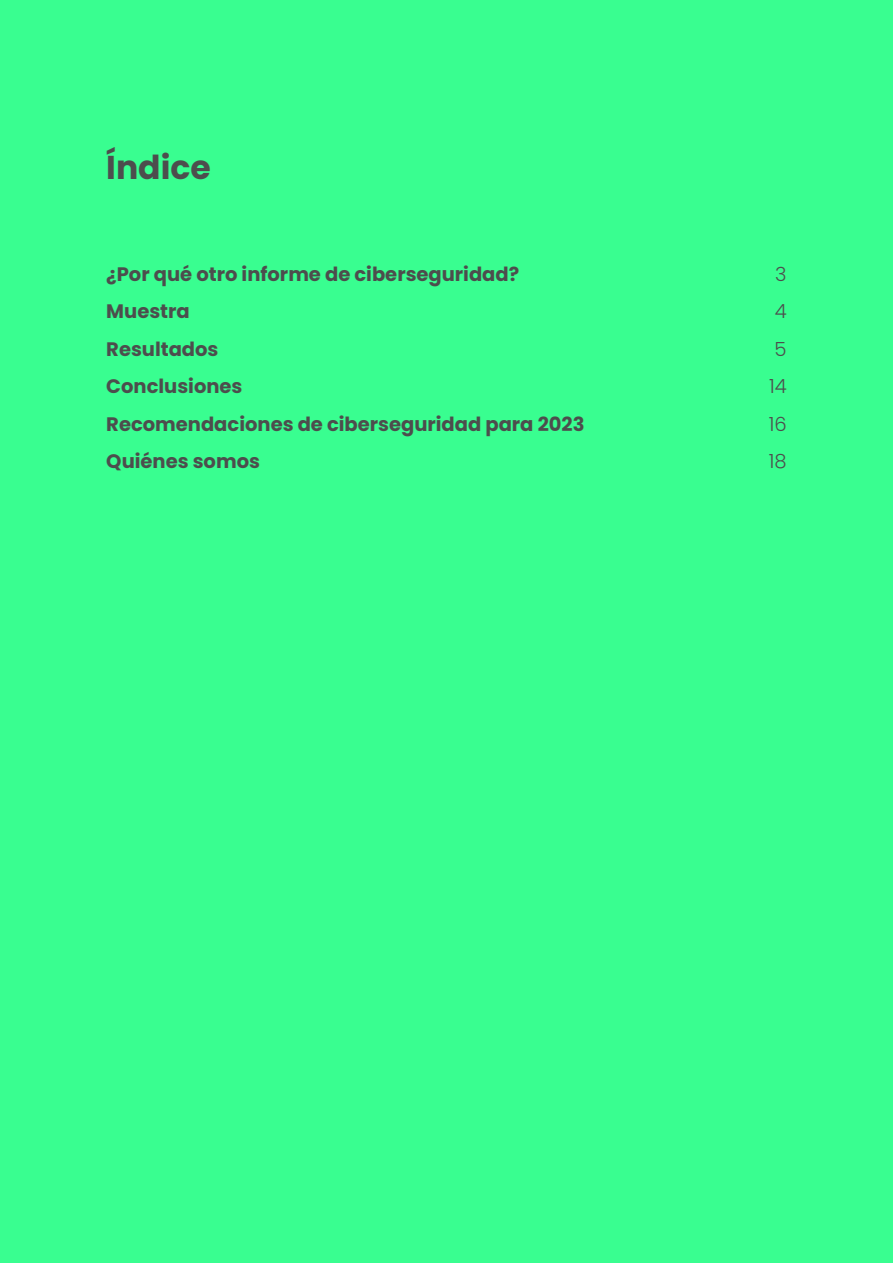
<style>
.page{position:relative;width:893px;height:1263px;background:#39fe90}
.page>*{position:absolute;margin:0;border:0;box-sizing:border-box;transform-origin:0 0}
.t1{font:700 33px "Poppins";color:#4d4d4d}
.t2{font:700 19.5px "Poppins";color:#4d4d4d}
.t3{font:300 19.5px "Poppins";color:#4d4d4d}
</style>
<div class="page">
<h1 class="t1" style="left:106px;top:149px;width:106px">Índice</h1>
<p class="t2" style="left:106px;top:263px;width:414px">¿Por qué otro informe de ciberseguridad?</p>
<p class="t3" style="left:775px;top:262px;width:13px">3</p>
<p class="t2" style="left:106px;top:300px;width:85px">Muestra</p>
<p class="t3" style="left:775px;top:300px;width:13px">4</p>
<p class="t2" style="left:106px;top:338px;width:114px">Resultados</p>
<p class="t3" style="left:775px;top:337px;width:14px">5</p>
<p class="t2" style="left:106px;top:375px;width:138px">Conclusiones</p>
<p class="t3" style="left:769px;top:375px;width:19px">14</p>
<p class="t2" style="left:106px;top:413px;width:480px">Recomendaciones de ciberseguridad para 2023</p>
<p class="t3" style="left:769px;top:412px;width:19px">16</p>
<p class="t2" style="left:106px;top:450px;width:155px">Quiénes somos</p>
<p class="t3" style="left:769px;top:450px;width:19px">18</p>
</div>
